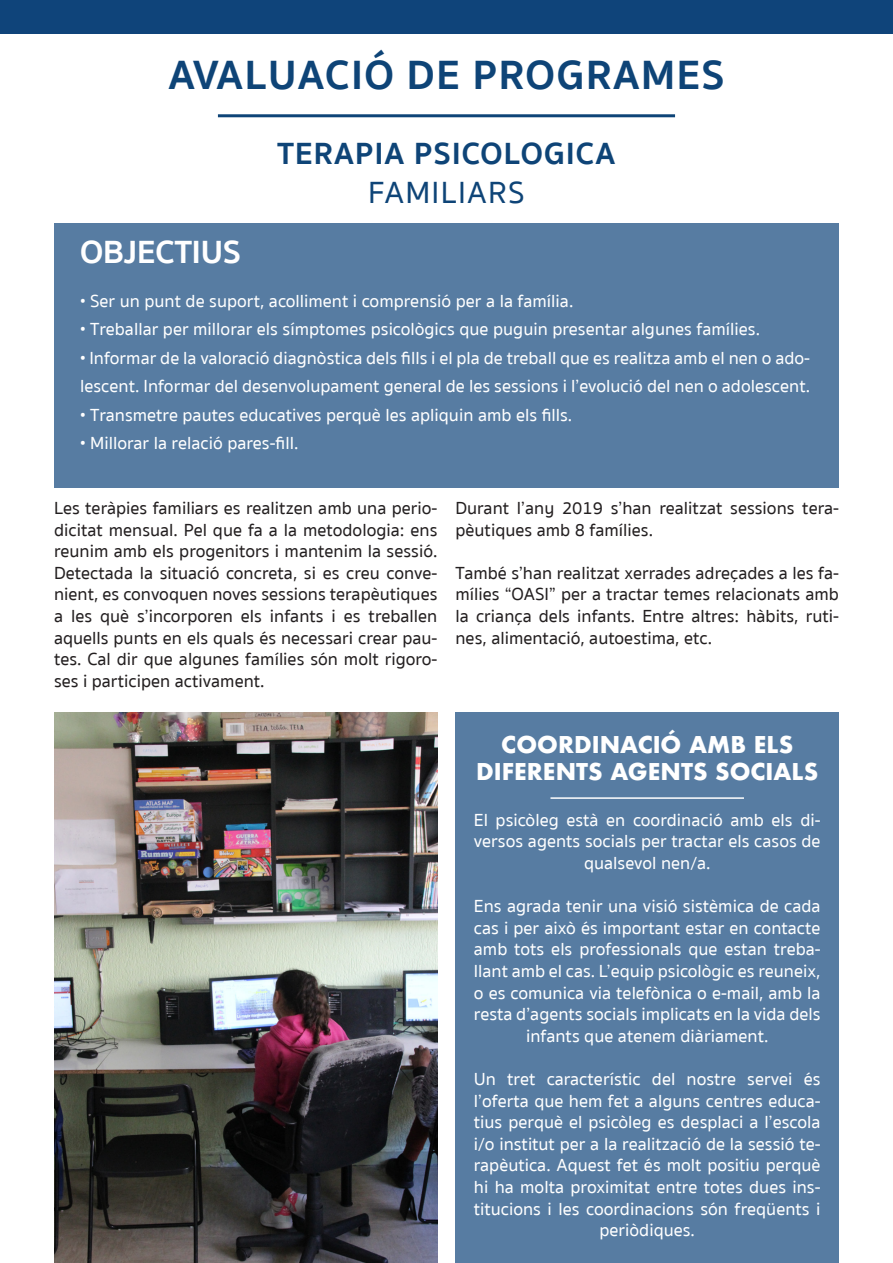
<style>
.page{position:relative;width:893px;height:1263px;background:#fff}
.page>*{position:absolute;margin:0;border:0;box-sizing:border-box;transform-origin:0 0}
.t1{font:700 42px "Sukhumvit Set";letter-spacing:.04em;color:#0e4477}
.t2{font:700 33px "Sukhumvit Set";color:#fff}
.t3{font:700 31.5px "Sukhumvit Set";letter-spacing:.04em;color:#0e4477}
.t4{font:500 31.5px "Sukhumvit Set";letter-spacing:.04em;color:#0e4477}
.t5{font:700 22.5px/27px "Futura";color:#fff;text-align:center}
.t6{font:500 18px/21.6px "Sukhumvit Set";color:#fff;text-align:center}
.t7{font:500 18px/21.6px "Sukhumvit Set";color:#231f20;text-align:justify}
</style>
<div class="page">
<div style="left:0;top:0;width:893px;height:33px;background:#0f447a"></div>
<hr style="left:218px;top:114px;width:457px;height:3px;background:#0e4477">
<div style="left:54px;top:223px;width:785px;height:265px;background:#577ca2"></div>
<img style="left:54px;top:712px;width:384px;height:551px">
<div style="left:455px;top:712px;width:384px;height:551px;background:#577ca2"></div>
<hr style="left:550px;top:797px;width:194px;height:2px;background:#fff">
<h1 class="t1" style="left:169px;top:42px;width:557px">AVALUACIÓ DE PROGRAMES</h1>
<h2 class="t2" style="left:80px;top:227px;width:162px">OBJECTIUS</h2>
<h3 class="t3" style="left:278px;top:129px;width:339px">TERAPIA PSICOLOGICA</h3>
<h3 class="t4" style="left:368px;top:168px;width:158px">FAMILIARS</h3>
<p class="t6" style="left:80px;top:290px;width:495px">• Ser un punt de suport, acolliment i comprensió per a la família.</p>
<p class="t6" style="left:80px;top:319px;width:681px">• Treballar per millorar els símptomes psicològics que puguin presentar algunes famílies.</p>
<p class="t6" style="left:80px;top:344px;width:731px;line-height:28.5px;text-align:left">• Informar de la valoració diagnòstica dels fills i el pla de treball que es realitza amb el nen o ado&shy;lescent. Informar del desenvolupament general de les sessions i l’evolució del nen o adolescent.</p>
<p class="t6" style="left:80px;top:404px;width:494px">• Transmetre pautes educatives perquè les apliquin amb els fills.</p>
<p class="t6" style="left:80px;top:433px;width:220px">• Millorar la relació pares-fill.</p>
<p class="t7" style="left:54px;top:498px;width:385px">Les teràpies familiars es realitzen amb una perio&shy;dicitat mensual. Pel que fa a la metodologia: ens reunim amb els progenitors i mantenim la sessió.<br>Detectada la situació concreta, si es creu conve&shy;nient, es convoquen noves sessions terapèutiques a les què s’incorporen els infants i es treballen aquells punts en els quals és necessari crear pau&shy;tes. Cal dir que algunes famílies són molt rigoro&shy;ses i participen activament.</p>
<p class="t7" style="left:455px;top:498px;width:385px">Durant l’any 2019 s’han realitzat sessions tera&shy;pèutiques amb 8 famílies.</p>
<p class="t7" style="left:455px;top:562px;width:385px">També s’han realitzat xerrades adreçades a les fa&shy;mílies “OASI” per a tractar temes relacionats amb la criança dels infants. Entre altres: hàbits, ruti&shy;nes, alimentació, autoestima, etc.</p>
<p class="t5" style="left:476px;top:731px;width:344px">COORDINACIÓ AMB ELS<br>DIFERENTS AGENTS SOCIALS</p>
<p class="t6" style="left:474px;top:809px;width:348px">El psicòleg està en coordinació amb els di&shy;versos agents socials per tractar els casos de qualsevol nen/a.</p>
<p class="t6" style="left:474px;top:896px;width:348px">Ens agrada tenir una visió sistèmica de cada cas i per això és important estar en contacte amb tots els professionals que estan treba&shy;llant amb el cas. L’equip psicològic es reuneix, o es comunica via telefònica o e-mail, amb la resta d’agents socials implicats en la vida dels infants que atenem diàriament.</p>
<p class="t6" style="left:474px;top:1068px;width:348px">Un tret característic del nostre servei és l’oferta que hem fet a alguns centres educa&shy;tius perquè el psicòleg es desplaci a l’escola i/o institut per a la realització de la sessió te&shy;rapèutica. Aquest fet és molt positiu perquè hi ha molta proximitat entre totes dues ins&shy;titucions i les coordinacions són freqüents i periòdiques.</p>
</div>
